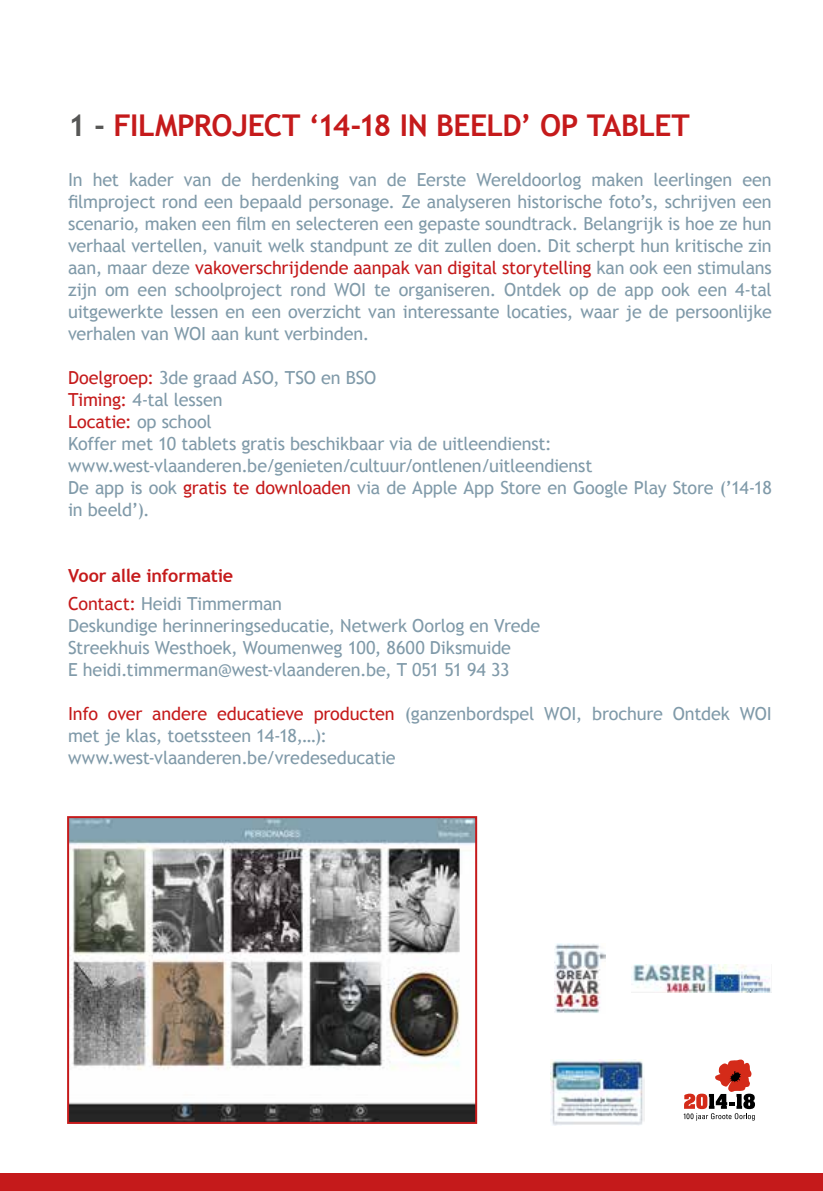
<style>
.page{position:relative;width:823px;height:1191px;background:#fff}
.page>*{position:absolute;margin:0;border:0;box-sizing:border-box;transform-origin:0 0}
.t1{font:700 30px "Trebuchet MS";letter-spacing:-.015em;color:#c51a1b}
.t2{font:18px/22px "Trebuchet MS";letter-spacing:-.01em;color:#809aa9}
.t3{font:700 18px/27.6px "Trebuchet MS";letter-spacing:-.01em;color:#c51a1b}
.s1{color:#575756}
.s2{color:#c51a1b}
.s3{font-weight:400}
.s4{font-weight:400;color:#809aa9}
</style>
<div class="page">
<svg style="left:683px;top:1059px;width:71px;height:61px"></svg>
<img style="left:550px;top:1059px;width:93px;height:66px">
<img style="left:554px;top:943px;width:51px;height:70px">
<img style="left:631px;top:964px;width:140px;height:28px">
<div style="left:0;top:1174px;width:822px;height:17px;background:#c51a1b"></div>
<img style="left:70px;top:819px;width:404px;height:302px">
<div style="left:67px;top:816px;width:410px;height:308px;border:2px solid #c51a1b"></div>
<h1 class="t1" style="left:68px;top:106px;width:623px"><span class="s1">1 -</span> FILMPROJECT ‘14-18 IN BEELD’ OP TABLET</h1>
<p class="t2" style="left:68px;top:169px;width:704px;text-align:justify">In het kader van de herdenking van de Eerste Wereldoorlog maken leerlingen een filmproject rond een bepaald personage. Ze analyseren historische foto’s, schrijven een scenario, maken een film en selecteren een gepaste soundtrack. Belangrijk is hoe ze hun verhaal vertellen, vanuit welk standpunt ze dit zullen doen. Dit scherpt hun kritische zin aan, maar deze <span class="s2">vakoverschrijdende aanpak van digital storytelling</span> kan ook een stimulans zijn om een schoolproject rond WOI te organiseren. Ontdek op de app ook een 4-tal uitgewerkte lessen en een overzicht van interessante locaties, waar je de persoonlijke verhalen van WOI aan kunt verbinden.</p>
<p class="t2" style="left:68px;top:367px;width:704px"><span class="s2">Doelgroep:</span> 3de graad ASO, TSO en BSO<br><span class="s2">Timing:</span> 4-tal lessen<br><span class="s2">Locatie:</span> op school<br>Koffer met 10 tablets gratis beschikbaar via de uitleendienst: www.west-vlaanderen.be/genieten/cultuur/ontlenen/uitleendienst<br>De app is ook <span class="s2">gratis te downloaden</span> via de Apple App Store en Google Play Store (’14-18 in beeld’).</p>
<p class="t3" style="left:68px;top:562px;width:215px">Voor alle informatie<br><span class="s3">Contact:</span> <span class="s4">Heidi Timmerman</span></p>
<p class="t2" style="left:68px;top:614px;width:473px">Deskundige herinneringseducatie, Netwerk Oorlog en Vrede<br>Streekhuis Westhoek, Woumenweg 100, 8600 Diksmuide<br>E heidi.timmerman@west-vlaanderen.be, T 051 51 94 33</p>
<p class="t2" style="left:68px;top:702px;width:704px"><span class="s2">Info over andere educatieve producten</span> (ganzenbordspel WOI, brochure Ontdek WOI met je klas, toetssteen 14-18,…):<br>www.west-vlaanderen.be/vredeseducatie</p>
</div>
